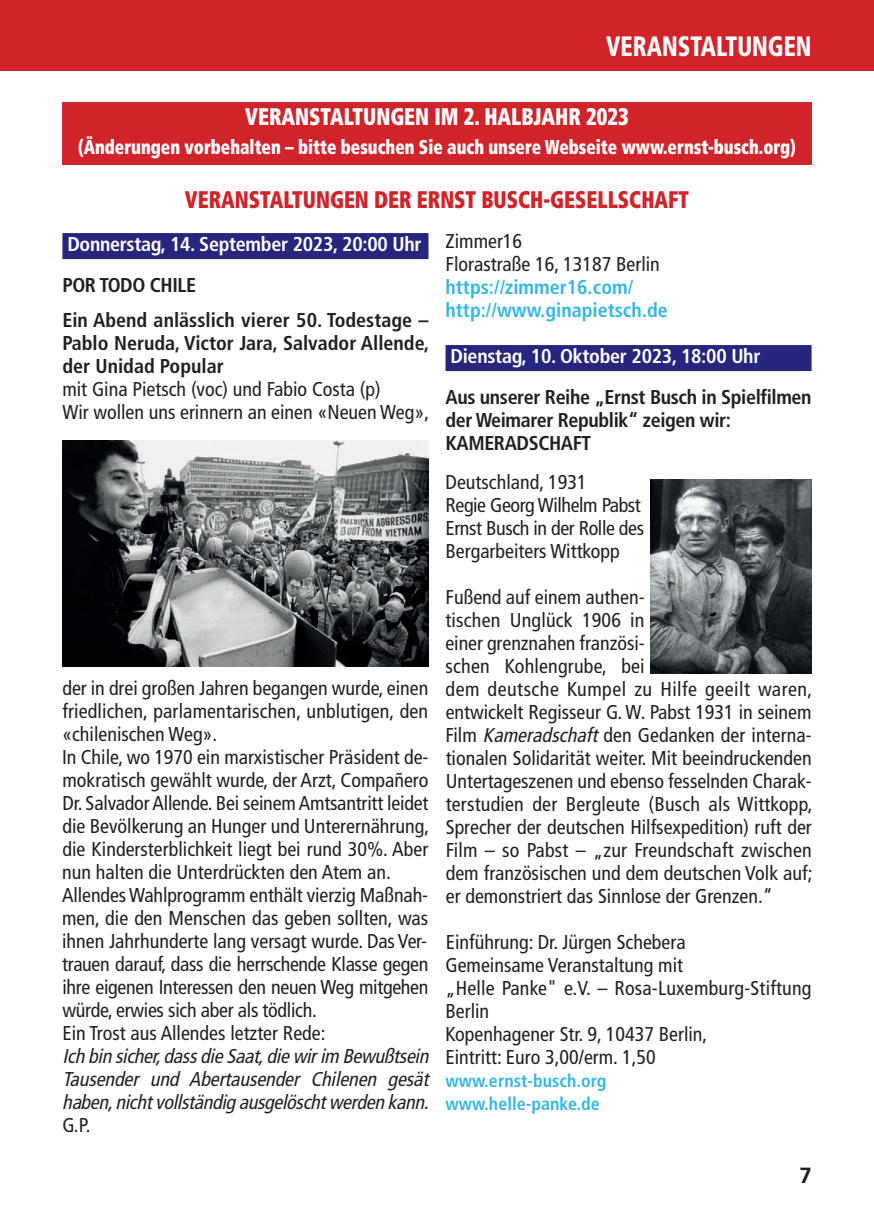
<style>
.page{position:relative;width:874px;height:1225px;background:#fff}
.page>*{position:absolute;margin:0;border:0;box-sizing:border-box;transform-origin:0 0}
.t1{font:900 condensed 28px "Frutiger";color:#fff;scale:.84 1}
.t2{font:900 condensed 24px "Frutiger";color:#d1232a;scale:.85 1}
.t3{font:900 condensed 24px "Frutiger";color:#fff;scale:.85 1}
.t4{font:700 22px "Frutiger";color:#231f20}
.t5{font:condensed 20px/23px "Frutiger LT Com";color:#231f20}
.t6{font:italic condensed 20px/23px "Frutiger LT Com";color:#231f20;text-align:justify}
.t7{font:700 condensed 20px/35px "Frutiger LT Com";color:#231f20}
.t8{font:700 condensed 20px/23px "Frutiger LT Com";letter-spacing:-.02em;color:#231f20}
.t9{font:condensed 20px/23px "Frutiger LT Com";letter-spacing:-.02em;color:#231f20}
.t10{font:900 condensed 20px "Frutiger";color:#fff;scale:.85 1}
.t11{font:700 condensed 20px "Frutiger LT Com";letter-spacing:-.015em;color:#fff}
.t12{font:700 condensed 20px/23px "Frutiger LT Com";color:#36b7e8}
.t13{font:700 condensed 18px/23px "Frutiger LT Com";color:#36b7e8}
.s1{font-style:italic}
</style>
<div class="page">
<div style="left:0;top:0;width:873px;height:71px;background:#d1232a"></div>
<div style="left:62px;top:102px;width:749px;height:62px;background:#d1232a"></div>
<div style="left:62px;top:233px;width:366px;height:26px;background:#27257d"></div>
<div style="left:445px;top:345px;width:366px;height:26px;background:#27257d"></div>
<img style="left:62px;top:440px;width:366px;height:226px">
<img style="left:650px;top:479px;width:161px;height:195px">
<h1 class="t1" style="left:606px;top:35px;width:246px">VERANSTALTUNGEN</h1>
<p class="t3" style="left:245px;top:107px;width:452px">VERANSTALTUNGEN IM 2. HALBJAHR 2023</p>
<p class="t10" style="left:78px;top:139px;width:845px">(Änderungen vorbehalten – bitte besuchen Sie auch unsere Webseite www.ernst-busch.org)</p>
<p class="t2" style="left:185px;top:190px;width:594px">VERANSTALTUNGEN DER ERNST BUSCH-GESELLSCHAFT</p>
<p class="t11" style="left:67px;top:232px;width:355px">Donnerstag, 14. September 2023, 20:00 Uhr</p>
<p class="t7" style="left:62px;top:268px;width:367px">POR TODO CHILE<br>Ein Abend anlässlich vierer 50. Todestage –</p>
<p class="t7" style="left:62px;top:332px;width:368px;line-height:23px">Pablo Neruda, Victor Jara, Salvador Allende, der Unidad Popular</p>
<p class="t5" style="left:62px;top:378px;width:368px">mit Gina Pietsch (voc) und Fabio Costa (p)<br>Wir wollen uns erinnern an einen «Neuen Weg»,</p>
<p class="t5" style="left:62px;top:677px;width:368px">der in drei großen Jahren begangen wurde, einen friedlichen, parlamentarischen, unblutigen, den «chilenischen Weg».<br>In Chile, wo 1970 ein marxistischer Präsident de&shy;mokratisch gewählt wurde, der Arzt, Compañero Dr. Salvador Allende. Bei seinem Amtsantritt leidet die Bevölkerung an Hunger und Unterernährung, die Kindersterblichkeit liegt bei rund 30%. Aber nun halten die Unterdrückten den Atem an.<br>Allendes Wahlprogramm enthält vierzig Maßnah&shy;men, die den Menschen das geben sollten, was ihnen Jahrhunderte lang versagt wurde. Das Ver&shy;trauen darauf, dass die herrschende Klasse gegen ihre eigenen Interessen den neuen Weg mitgehen würde, erwies sich aber als tödlich.<br>Ein Trost aus Allendes letzter Rede:</p>
<p class="t6" style="left:62px;top:1045px;width:372px">Ichbinsicher,dassdieSaat,diewirim Bewußtsein Tausender und Abertausender Chilenen gesät haben,nichtvollständigausgelöschtwerdenkann.</p>
<p class="t5" style="left:62px;top:1114px;width:30px">G.P.</p>
<p class="t5" style="left:445px;top:230px;width:216px">Zimmer16<br>Florastraße 16, 13187 Berlin</p>
<p class="t12" style="left:445px;top:276px;width:224px">https://zimmer16.com/ http://www.ginapietsch.de</p>
<p class="t11" style="left:450px;top:344px;width:311px">Dienstag, 10. Oktober 2023, 18:00 Uhr</p>
<p class="t8" style="left:445px;top:386px;width:367px">Aus unserer Reihe „Ernst Busch in Spielfilmen der Weimarer Republik“ zeigen wir:<br>KAMERADSCHAFT</p>
<p class="t9" style="left:445px;top:471px;width:200px">Deutschland, 1931<br>Regie Georg Wilhelm Pabst<br>Ernst Busch in der Rolle des<br>Bergarbeiters Wittkopp</p>
<p class="t5" style="left:445px;top:586px;width:368px">Fußend auf einem authen-<br>tischen Unglück 1906 in<br>einer grenznahen französi-<br>schen Kohlengrube, bei<br>dem deutsche Kumpel zu Hilfe geeilt waren, entwickelt Regisseur G. W. Pabst 1931 in seinem Film <span class="s1">Kameradschaft</span>den Gedanken der interna&shy;tionalen Solidarität weiter. Mit beeindruckenden Untertageszenen und ebenso fesselnden Charak&shy;terstudien der Bergleute (Busch als Wittkopp, Sprecher der deutschen Hilfsexpedition) ruft der Film – so Pabst – „zur Freundschaft zwischen dem französischen und dem deutschen Volk auf; er demonstriert das Sinnlose der Grenzen.“</p>
<p class="t5" style="left:445px;top:931px;width:367px">Einführung: Dr. Jürgen Schebera<br>Gemeinsame Veranstaltung mit<br>„Helle Panke" e.V. – Rosa-Luxemburg-Stiftung<br>Berlin<br>Kopenhagener Str. 9, 10437 Berlin,<br>Eintritt: Euro 3,00/erm. 1,50</p>
<p class="t13" style="left:445px;top:1069px;width:162px">www.ernst-busch.org www.helle-panke.de</p>
<p class="t4" style="left:798px;top:1166px;width:14px">7</p>
</div>
